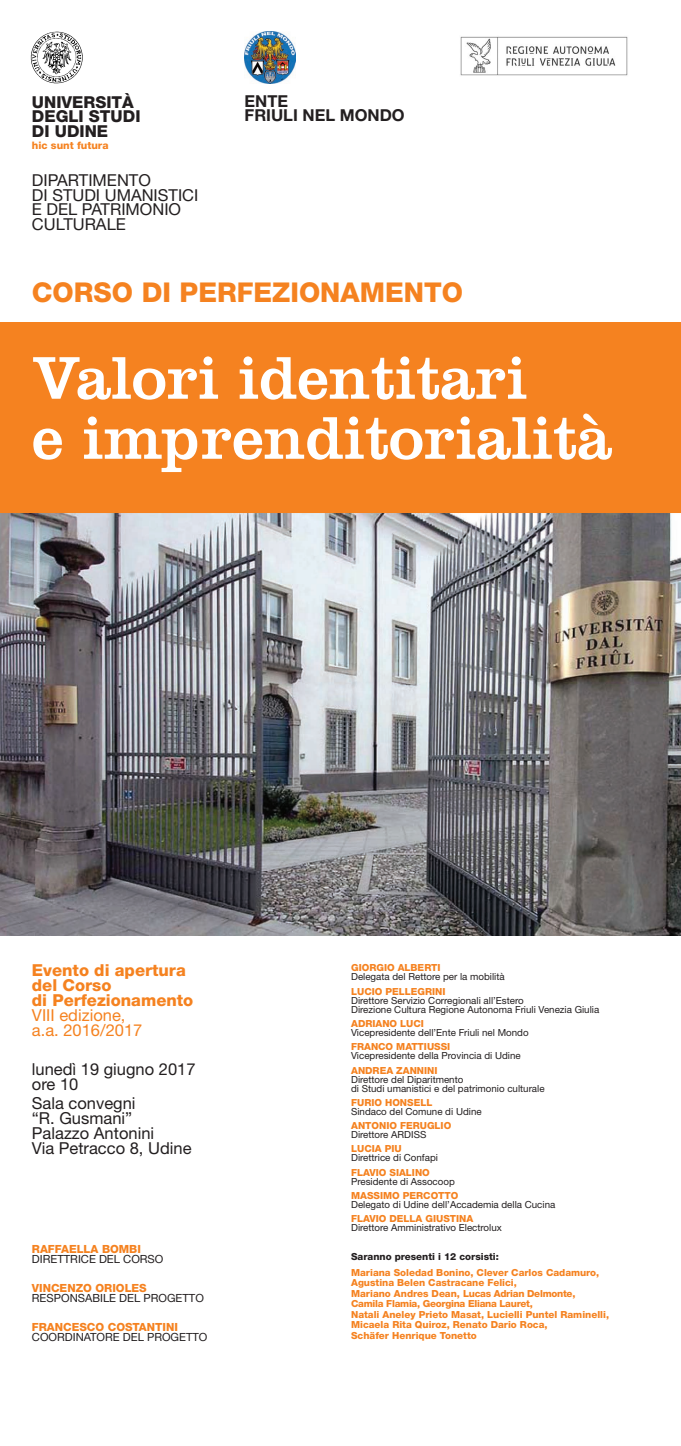
<style>
.page{position:relative;width:681px;height:1446px;background:#fff}
.page>*{position:absolute;margin:0;border:0;box-sizing:border-box;transform-origin:0 0}
.t1{font:62.62px/60px "Clarendon";color:#fff}
.t2{font:800 27.3px "Helvetica Neue";color:#f58220}
.t3{font:16.5px/15px "Helvetica Neue";color:#231f20}
.t4{font:800 16.5px/15px "Helvetica Neue";color:#f58220}
.t5{font:16.5px/15px "Helvetica Neue";color:#f58220}
.t6{font:16.42px/14.6px "Helvetica Neue";color:#231f20}
.t7{font:800 16.42px/14.6px "Helvetica Neue";color:#231f20}
.t8{font:700 16.42px/14.6px "Helvetica Neue";color:#231f20}
.t9{font:11.25px "Helvetica Neue";color:#231f20}
.t10{font:800 11.25px "Helvetica Neue";color:#f58220}
.t11{font:800 10.35px "Helvetica Neue";color:#f58220}
.t12{font:9.75px/9px "Helvetica Neue";color:#231f20}
.t13{font:800 9.75px/10.5px "Helvetica Neue";color:#f58220}
.t14{font:800 9.75px "Helvetica Neue";color:#231f20}
</style>
<div class="page">
<div style="left:0;top:322px;width:680px;height:192px;background:#f58220"></div>
<img style="left:0;top:514px;width:680px;height:421px">
<img style="left:31px;top:31px;width:52px;height:53px">
<img style="left:244px;top:31px;width:52px;height:52px">
<img style="left:460px;top:36px;width:168px;height:40px">
<h3 class="t7" style="left:32px;top:96px;width:110px">UNIVERSITÀ<br>DEGLI STUDI<br>DI UDINE</h3>
<p class="t11" style="left:32px;top:142px;width:78px">hic sunt futura</p>
<h3 class="t6" style="left:32px;top:174px;width:168px">DIPARTIMENTO<br>DI STUDI UMANISTICI<br>E DEL PATRIMONIO<br>CULTURALE</h3>
<h3 class="t8" style="left:244px;top:95px;width:162px">ENTE<br>FRIULI NEL MONDO</h3>
<h2 class="t2" style="left:32px;top:283px;width:432px">CORSO DI PERFEZIONAMENTO</h2>
<h1 class="t1" style="left:32px;top:355px;width:581px">Valori identitari<br>e imprenditorialità</h1>
<h3 class="t4" style="left:32px;top:964px;width:163px">Evento di apertura del Corso<br>di Perfezionamento</h3>
<h3 class="t5" style="left:32px;top:1009px;width:112px">VIII edizione, a.a. 2016/2017</h3>
<h3 class="t3" style="left:32px;top:1063px;width:165px">lunedì 19 giugno 2017 ore 10</h3>
<h3 class="t3" style="left:32px;top:1097px;width:161px">Sala convegni<br>“R. Gusmani”<br>Palazzo Antonini<br>Via Petracco 8, Udine</h3>
<p class="t10" style="left:32px;top:1245px;width:110px">RAFFAELLA BOMBI</p>
<p class="t9" style="left:32px;top:1255px;width:133px">DIRETTRICE DEL CORSO</p>
<p class="t10" style="left:32px;top:1284px;width:116px">VINCENZO ORIOLES</p>
<p class="t9" style="left:32px;top:1294px;width:173px">RESPONSABILE DEL PROGETTO</p>
<p class="t10" style="left:32px;top:1323px;width:147px">FRANCESCO COSTANTINI</p>
<p class="t9" style="left:32px;top:1333px;width:177px">COORDINATORE DEL PROGETTO</p>
<p class="t13" style="left:351px;top:963px;width:91px">GIORGIO ALBERTI</p>
<p class="t12" style="left:351px;top:973px;width:155px">Delegata del Rettore per la mobilità</p>
<p class="t13" style="left:351px;top:986px;width:96px">LUCIO PELLEGRINI</p>
<p class="t12" style="left:351px;top:996px;width:249px">Direttore Servizio Corregionali all’Estero<br>Direzione Cultura Regione Autonoma Friuli Venezia Giulia</p>
<p class="t13" style="left:351px;top:1019px;width:74px">ADRIANO LUCI</p>
<p class="t12" style="left:351px;top:1029px;width:179px">Vicepresidente dell’Ente Friuli nel Mondo</p>
<p class="t13" style="left:351px;top:1042px;width:101px">FRANCO MATTIUSSI</p>
<p class="t12" style="left:351px;top:1052px;width:171px">Vicepresidente della Provincia di Udine</p>
<p class="t13" style="left:351px;top:1065px;width:88px">ANDREA ZANNINI</p>
<p class="t12" style="left:351px;top:1075px;width:195px">Direttore del Diparitmento<br>di Studi umanistici e del patrimonio culturale</p>
<p class="t13" style="left:351px;top:1098px;width:83px">FURIO HONSELL</p>
<p class="t12" style="left:351px;top:1108px;width:132px">Sindaco del Comune di Udine</p>
<p class="t13" style="left:351px;top:1121px;width:102px">ANTONIO FERUGLIO</p>
<p class="t12" style="left:351px;top:1131px;width:77px">Direttore ARDISS</p>
<p class="t13" style="left:351px;top:1144px;width:52px">LUCIA PIU</p>
<p class="t12" style="left:351px;top:1154px;width:88px">Direttrice di Confapi</p>
<p class="t13" style="left:351px;top:1168px;width:80px">FLAVIO SIALINO</p>
<p class="t12" style="left:351px;top:1177px;width:105px">Presidente di Assocoop</p>
<p class="t13" style="left:351px;top:1191px;width:109px">MASSIMO PERCOTTO</p>
<p class="t12" style="left:351px;top:1201px;width:206px">Delegato di Udine dell’Accademia della Cucina</p>
<p class="t13" style="left:351px;top:1214px;width:124px">FLAVIO DELLA GIUSTINA</p>
<p class="t12" style="left:351px;top:1224px;width:152px">Direttore Amministrativo Electrolux</p>
<p class="t14" style="left:351px;top:1253px;width:149px">Saranno presenti i 12 corsisti:</p>
<p class="t13" style="left:351px;top:1268px;width:259px">Mariana Soledad Bonino, Clever Carlos Cadamuro, Agustina Belen Castracane Felici,<br>Mariano Andres Dean, Lucas Adrian Delmonte, Camila Flamia, Georgina Eliana Lauret,<br>Natali Aneley Prieto Masat, Lucielli Puntel Raminelli, Micaela Rita Quiroz, Renato Dario Roca,<br>Schäfer Henrique Tonetto</p>
</div>
